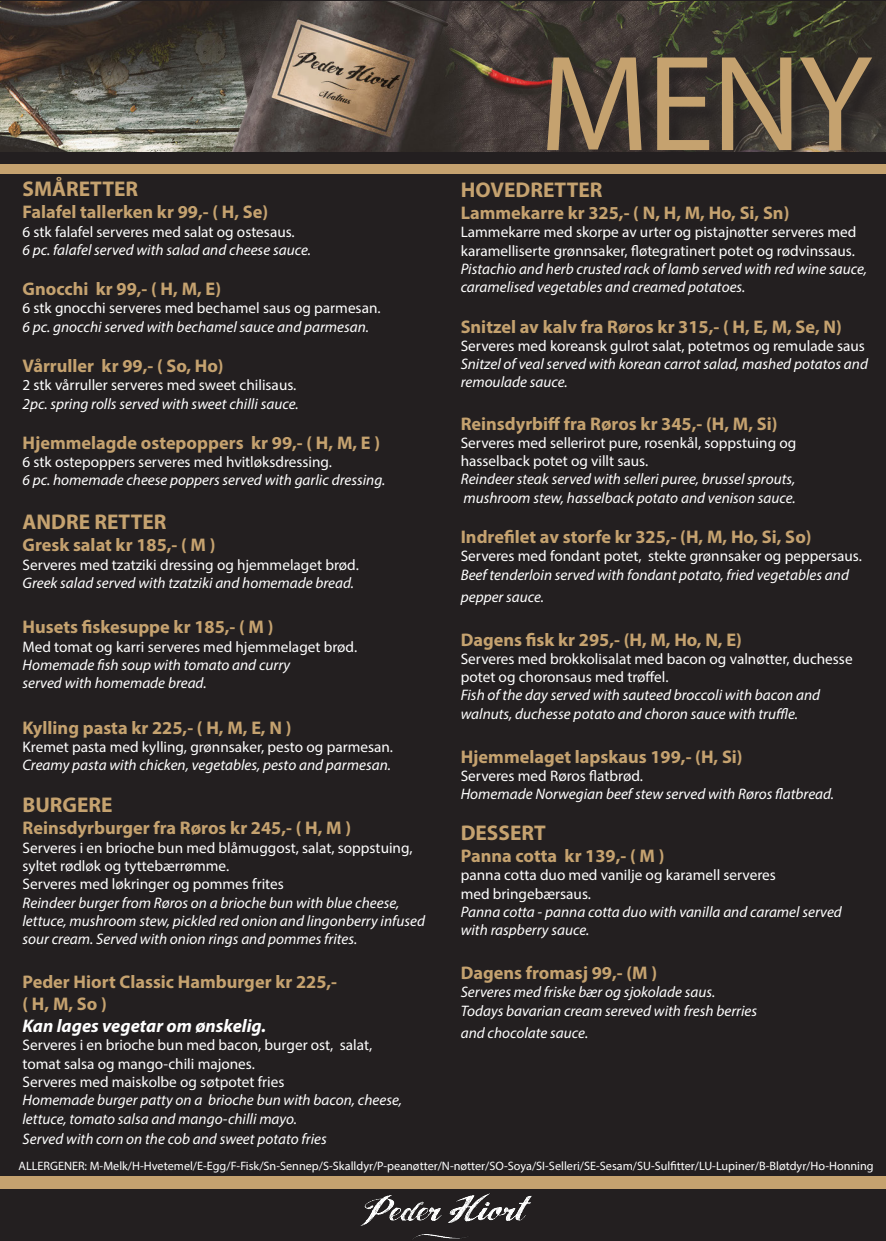
<style>
.page{position:relative;width:886px;height:1241px;background:#fff}
.page>*{position:absolute;margin:0;border:0;box-sizing:border-box;transform-origin:0 0}
.t1{font:137.19px "Myriad Pro";color:#c5a26f}
.t2{font:700 21.31px "Myriad Pro";color:#c5a26f}
.t3{font:700 18.31px "Myriad Pro";color:#c5a26f}
.t4{font:italic 700 18.31px "Myriad Pro";color:#fff}
.t5{font:italic 15.25px/18.3px "Myriad Pro";color:#fff}
.t6{font:15.25px/18.3px "Myriad Pro";color:#fff}
.t7{font:12.19px "Myriad Pro";color:#fff}
</style>
<div class="page">
<div style="left:0;top:0;width:886px;height:1240px;background:#231f20"></div>
<img style="left:0;top:2px;width:886px;height:149px">
<div style="left:549px;top:60px;width:337px;height:109px;background:#231f20;opacity:.75"></div>
<div style="left:0;top:164px;width:886px;height:9px;background:#c5a26f"></div>
<div style="left:0;top:1176px;width:886px;height:12px;background:#c5a26f"></div>
<img style="left:347px;top:1188px;width:186px;height:52px">
<p class="t2" style="left:22px;top:175px;width:117px">SMÅRETTER</p>
<p class="t3" style="left:22px;top:200px;width:247px">Falafel tallerken kr 99,- ( H, Se)</p>
<p class="t6" style="left:22px;top:222px;width:274px">6 stk falafel serveres med salat og ostesaus.</p>
<p class="t5" style="left:22px;top:240px;width:290px">6 pc. falafel served with salad and cheese sauce.</p>
<p class="t3" style="left:22px;top:277px;width:200px">Gnocchi kr 99,- ( H, M, E)</p>
<p class="t6" style="left:22px;top:299px;width:360px">6 stk gnocchi serveres med bechamel saus og parmesan.</p>
<p class="t5" style="left:22px;top:317px;width:348px">6 pc. gnocchi served with bechamel sauce and parmesan.</p>
<p class="t3" style="left:22px;top:354px;width:203px">Vårruller kr 99,- ( So, Ho)</p>
<p class="t6" style="left:22px;top:376px;width:275px">2 stk vårruller serveres med sweet chilisaus.</p>
<p class="t5" style="left:22px;top:394px;width:278px">2pc. spring rolls served with sweet chilli sauce.</p>
<p class="t3" style="left:22px;top:430px;width:359px">Hjemmelagde ostepoppers kr 99,- ( H, M, E )</p>
<p class="t6" style="left:22px;top:452px;width:311px">6 stk ostepoppers serveres med hvitløksdressing.</p>
<p class="t5" style="left:22px;top:471px;width:364px">6 pc. homemade cheese poppers served with garlic dressing.</p>
<p class="t2" style="left:22px;top:508px;width:146px">ANDRE RETTER</p>
<p class="t3" style="left:22px;top:533px;width:194px">Gresk salat kr 185,- ( M )</p>
<p class="t6" style="left:22px;top:555px;width:338px">Serveres med tzatziki dressing og hjemmelaget brød.</p>
<p class="t5" style="left:22px;top:573px;width:333px">Greek salad served with tzatziki and homemade bread.</p>
<p class="t3" style="left:22px;top:615px;width:253px">Husets fiskesuppe kr 185,- ( M )</p>
<p class="t6" style="left:22px;top:637px;width:336px">Med tomat og karri serveres med hjemmelaget brød.</p>
<p class="t5" style="left:22px;top:655px;width:269px">Homemade fish soup with tomato and curry</p>
<p class="t5" style="left:22px;top:673px;width:186px">served with homemade bread.</p>
<p class="t3" style="left:22px;top:715px;width:270px">Kylling pasta kr 225,- ( H, M, E, N )</p>
<p class="t6" style="left:22px;top:737px;width:372px">Kremet pasta med kylling, grønnsaker, pesto og parmesan.</p>
<p class="t5" style="left:22px;top:755px;width:370px">Creamy pasta with chicken, vegetables, pesto and parmesan.</p>
<p class="t2" style="left:22px;top:791px;width:92px">BURGERE</p>
<p class="t3" style="left:22px;top:816px;width:330px">Reinsdyrburger fra Røros kr 245,- ( H, M )</p>
<p class="t6" style="left:22px;top:838px;width:391px">Serveres i en brioche bun med blåmuggost, salat, soppstuing, syltet rødløk og tyttebærrømme.</p>
<p class="t6" style="left:22px;top:874px;width:263px">Serveres med løkringer og pommes frites</p>
<p class="t5" style="left:22px;top:893px;width:404px">Reindeer burger from Røros on a brioche bun with blue cheese, lettuce, mushroom stew, pickled red onion and lingonberry infused sour cream. Served with onion rings and pommes frites.</p>
<p class="t3" style="left:22px;top:969px;width:316px">Peder Hiort Classic Hamburger kr 225,-</p>
<p class="t3" style="left:22px;top:991px;width:86px">( H, M, So )</p>
<p class="t4" style="left:22px;top:1013px;width:245px">Kan lages vegetar om ønskelig.</p>
<p class="t6" style="left:22px;top:1035px;width:351px">Serveres i en brioche bun med bacon, burger ost, salat,</p>
<p class="t6" style="left:22px;top:1054px;width:234px">tomat salsa og mango-chili majones.</p>
<p class="t6" style="left:22px;top:1072px;width:263px">Serveres med maiskolbe og søtpotet fries</p>
<p class="t5" style="left:22px;top:1090px;width:381px">Homemade burger patty on a brioche bun with bacon, cheese, lettuce, tomato salsa and mango-chilli mayo.</p>
<p class="t5" style="left:22px;top:1128px;width:306px">Served with corn on the cob and sweet potato fries</p>
<p class="t1" style="left:539px;top:19px;width:335px">MENY</p>
<p class="t2" style="left:461px;top:176px;width:143px">HOVEDRETTER</p>
<p class="t3" style="left:461px;top:201px;width:330px">Lammekarre kr 325,- ( N, H, M, Ho, Si, Sn)</p>
<p class="t6" style="left:461px;top:223px;width:397px">Lammekarre med skorpe av urter og pistajnøtter serveres med karamelliserte grønnsaker, fløtegratinert potet og rødvinssaus.</p>
<p class="t5" style="left:461px;top:259px;width:408px">Pistachio and herb crusted rack of lamb served with red wine sauce, caramelised vegetables and creamed potatoes.</p>
<p class="t3" style="left:461px;top:314px;width:383px">Snitzel av kalv fra Røros kr 315,- ( H, E, M, Se, N)</p>
<p class="t6" style="left:461px;top:336px;width:406px">Serveres med koreansk gulrot salat, potetmos og remulade saus</p>
<p class="t5" style="left:461px;top:354px;width:409px">Snitzel of veal served with korean carrot salad, mashed potatos and remoulade sauce.</p>
<p class="t3" style="left:461px;top:411px;width:318px">Reinsdyrbiff fra Røros kr 345,- (H, M, Si)</p>
<p class="t6" style="left:461px;top:433px;width:337px">Serveres med sellerirot pure, rosenkål, soppstuing og</p>
<p class="t6" style="left:461px;top:451px;width:189px">hasselback potet og villt saus.</p>
<p class="t5" style="left:461px;top:470px;width:336px">Reindeer steak served with selleri puree, brussel sprouts,</p>
<p class="t5" style="left:463px;top:488px;width:334px">mushroom stew, hasselback potato and venison sauce.</p>
<p class="t3" style="left:461px;top:525px;width:352px">Indrefilet av storfe kr 325,- (H, M, Ho, Si, So)</p>
<p class="t6" style="left:461px;top:546px;width:403px">Serveres med fondant potet, stekte grønnsaker og peppersaus.</p>
<p class="t5" style="left:461px;top:563px;width:390px;line-height:21.9px">Beef tenderloin served with fondant potato, fried vegetables and pepper sauce.</p>
<p class="t3" style="left:461px;top:627px;width:283px">Dagens fisk kr 295,- (H, M, Ho, N, E)</p>
<p class="t6" style="left:461px;top:649px;width:393px">Serveres med brokkolisalat med bacon og valnøtter, duchesse potet og choronsaus med trøffel.</p>
<p class="t5" style="left:461px;top:685px;width:361px">Fish of the day served with sauteed broccoli with bacon and</p>
<p class="t5" style="left:461px;top:704px;width:339px">walnuts, duchesse potato and choron sauce with truffle.</p>
<p class="t3" style="left:461px;top:744px;width:283px">Hjemmelaget lapskaus 199,- (H, Si)</p>
<p class="t6" style="left:461px;top:766px;width:184px">Serveres med Røros flatbrød.</p>
<p class="t5" style="left:461px;top:784px;width:375px">Homemade Norwegian beef stew served with Røros flatbread.</p>
<p class="t2" style="left:461px;top:818px;width:87px">DESSERT</p>
<p class="t3" style="left:461px;top:843px;width:205px">Panna cotta kr 139,- ( M )</p>
<p class="t6" style="left:461px;top:865px;width:317px">panna cotta duo med vanilje og karamell serveres</p>
<p class="t6" style="left:461px;top:883px;width:132px">med bringebærsaus.</p>
<p class="t5" style="left:461px;top:902px;width:383px">Panna cotta - panna cotta duo with vanilla and caramel served with raspberry sauce.</p>
<p class="t3" style="left:461px;top:960px;width:198px">Dagens fromasj 99,- (M )</p>
<p class="t5" style="left:461px;top:982px;width:256px">Serveres med friske bær og sjokolade saus.</p>
<p class="t5" style="left:461px;top:1000px;width:298px">Todays bavarian cream sereved with fresh berries</p>
<p class="t5" style="left:461px;top:1022px;width:129px">and chocolate sauce.</p>
<p class="t7" style="left:19px;top:1157px;width:856px">ALLERGENER: M-Melk/H-Hvetemel/E-Egg/F-Fisk/Sn-Sennep/S-Skalldyr/P-peanøtter/N-nøtter/SO-Soya/SI-Selleri/SE-Sesam/SU-Sulfitter/LU-Lupiner/B-Bløtdyr/Ho-Honning</p>
</div>
